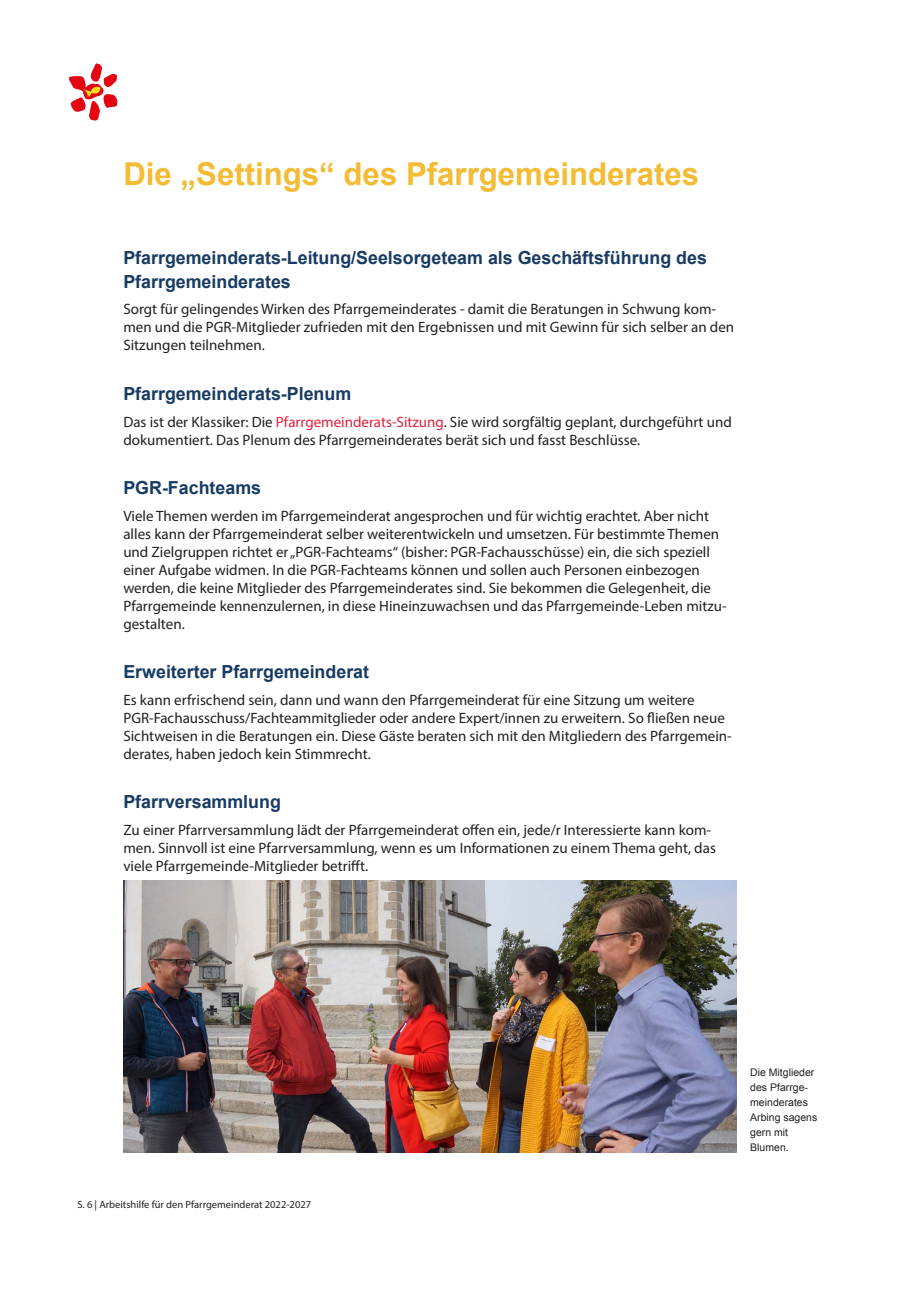
<style>
.page{position:relative;width:919px;height:1289px;background:#fff}
.page>*{position:absolute;margin:0;border:0;box-sizing:border-box;transform-origin:0 0}
.große_gelbe_Überschr{font:700 31.5px "Arial";color:#f4bc34}
.kleine_Überschrift{font:700 18px/24px "Arial";color:#183b64}
.fließtext_minion{font:15px/18px "Myriad Pro";color:#231f20}
.Bildunterschrift_sch{font:10.5px/15px "Arial";color:#231f20}
.t1{font:10.5px "Myriad Pro";color:#231f20}
.s1{color:#e4203b}
</style>
<div class="page">
<img style="left:69px;top:63px;width:49px;height:58px">
<img style="left:123px;top:880px;width:613px;height:272px">
<p class="große_gelbe_Überschr" style="left:123px;top:153px;width:577px">Die „Settings“ des Pfarrgemeinderates</p>
<p class="kleine_Überschrift" style="left:123px;top:246px;width:585px">Pfarrgemeinderats-Leitung/Seelsorgeteam als Geschäftsführung des<br>Pfarrgemeinderates</p>
<p class="fließtext_minion" style="left:123px;top:300px;width:612px">Sorgt für gelingendes Wirken des Pfarrgemeinderates - damit die Beratungen in Schwung kom&shy;men und die PGR-Mitglieder zufrieden mit den Ergebnissen und mit Gewinn für sich selber an den<br>Sitzungen teilnehmen.</p>
<p class="kleine_Überschrift" style="left:123px;top:382px;width:229px">Pfarrgemeinderats-Plenum</p>
<p class="fließtext_minion" style="left:123px;top:412px;width:610px">Das ist der Klassiker: Die <span class="s1">Pfarrgemeinderats-Sitzung</span>. Sie wird sorgfältig geplant, durchgeführt und dokumentiert. Das Plenum des Pfarrgemeinderates berät sich und fasst Beschlüsse.</p>
<p class="kleine_Überschrift" style="left:123px;top:476px;width:139px">PGR-Fachteams</p>
<p class="fließtext_minion" style="left:123px;top:506px;width:604px">Viele Themen werden im Pfarrgemeinderat angesprochen und für wichtig erachtet. Aber nicht alles kann der Pfarrgemeinderat selber weiterentwickeln und umsetzen. Für bestimmte Themen und Zielgruppen richtet er „PGR-Fachteams“ (bisher: PGR-Fachausschüsse) ein, die sich speziell einer Aufgabe widmen. In die PGR-Fachteams können und sollen auch Personen einbezogen werden, die keine Mitglieder des Pfarrgemeinderates sind. Sie bekommen die Gelegenheit, die Pfarrgemeinde kennenzulernen, in diese Hineinzuwachsen und das Pfarrgemeinde-Leben mitzu&shy;gestalten.</p>
<p class="kleine_Überschrift" style="left:123px;top:660px;width:247px">Erweiterter Pfarrgemeinderat</p>
<p class="fließtext_minion" style="left:123px;top:690px;width:610px">Es kann erfrischend sein, dann und wann den Pfarrgemeinderat für eine Sitzung um weitere PGR-Fachausschuss/Fachteammitglieder oder andere Expert/innen zu erweitern. So fließen neue Sichtweisen in die Beratungen ein. Diese Gäste beraten sich mit den Mitgliedern des Pfarrgemein&shy;derates, haben jedoch kein Stimmrecht.</p>
<p class="kleine_Überschrift" style="left:123px;top:790px;width:159px">Pfarrversammlung</p>
<p class="fließtext_minion" style="left:123px;top:820px;width:594px">Zu einer Pfarrversammlung lädt der Pfarrgemeinderat offen ein, jede/r Interessierte kann kom&shy;men. Sinnvoll ist eine Pfarrversammlung, wenn es um Informationen zu einem Thema geht, das viele Pfarrgemeinde-Mitglieder betrifft.</p>
<p class="t1" style="left:77px;top:1197px;width:235px">S. 6 | Arbeitshilfe für den Pfarrgemeinderat 2022-2027</p>
<p class="Bildunterschrift_sch" style="left:750px;top:1064px;width:69px">Die Mitglieder des Pfarrge&shy;meinderates<br>Arbing sagens gern mit<br>Blumen.</p>
</div>
